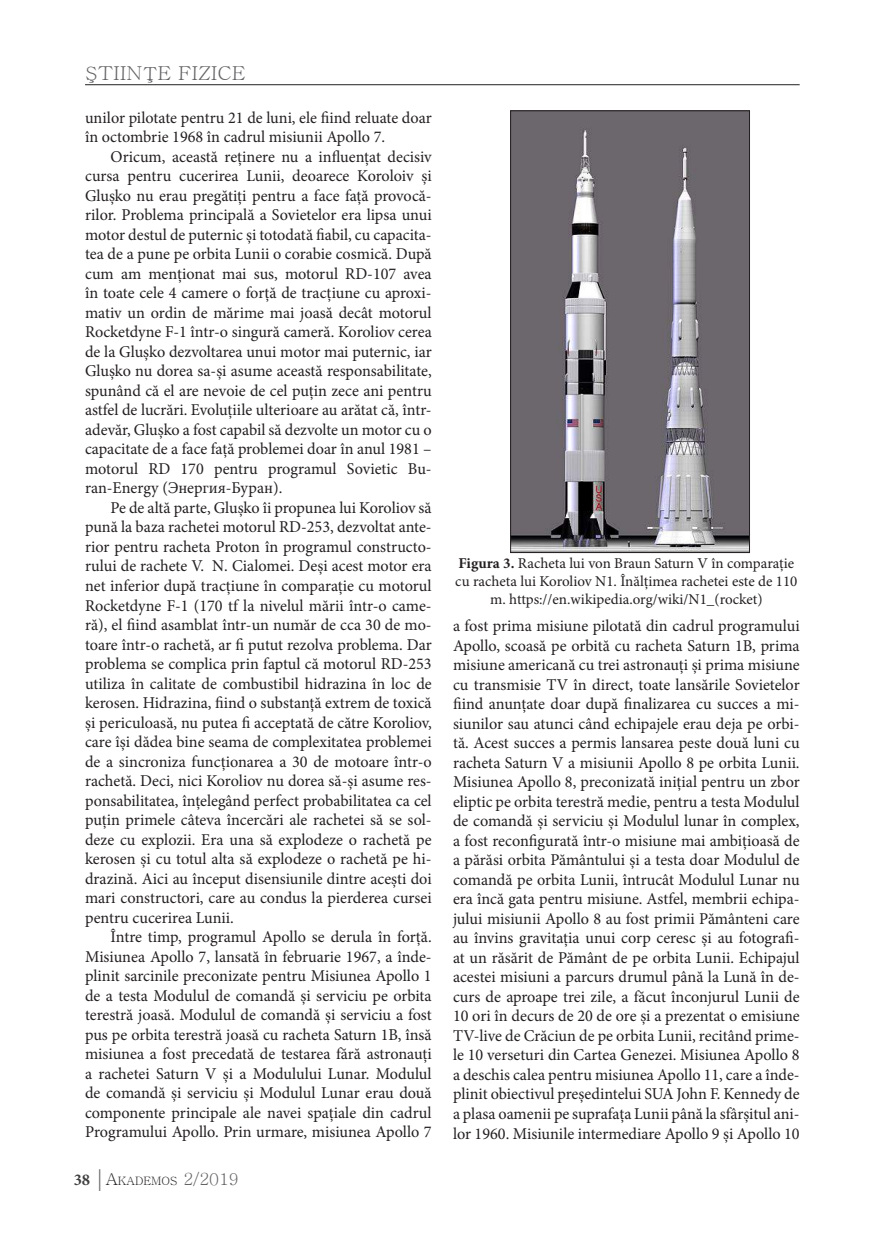
<style>
.page{position:relative;width:872px;height:1234px;background:#fff}
.page>*{position:absolute;margin:0;border:0;box-sizing:border-box;transform-origin:0 0}
.t1{font:19.2px "Batang";color:#636366;scale:1.06 1}
.t2{font:16.5px/19.5px "Minion Pro";color:#231f20;text-align:justify}
.t3{font:15px/18px "Minion Pro";color:#231f20;text-align:center}
.t4{font:11.55px "Batang";color:#231f20}
.s1{font-family:"Minion Pro";font-weight:700;font-size:16.5px;color:#3e3e3f}
.s2{font-family:"Garamond";font-size:24px;color:#636366}
.s3{font-size:16.5px}
.s4{font-size:16.5px;color:#636366}
.s5{font-weight:700}
</style>
<div class="page">
<hr style="left:85px;top:84px;width:714px;height:1px;background:#231f20">
<img style="left:512px;top:113px;width:235px;height:437px">
<div style="left:510px;top:111px;width:239px;height:441px;border:1px solid #231f20"></div>
<p class="t1" style="left:85px;top:64px;width:153px">ŞTIINŢE FIZICE</p>
<p class="t2" style="left:85px;top:108px;width:348px">unilor pilotate pentru 21 de luni, ele fiind reluate doar în octombrie 1968 în cadrul misiunii Apollo 7.</p>
<p class="t2" style="left:85px;top:147px;width:348px;text-indent:26px">Oricum, această reținere nu a influențat decisiv cursa pentru cucerirea Lunii, deoarece Koroloiv și Glușko nu erau pregătiți pentru a face față provocă&shy;rilor. Problema principală a Sovietelor era lipsa unui motor destul de puternic și totodată fiabil, cu capacita&shy;tea de a pune pe orbita Lunii o corabie cosmică. După cum am menționat mai sus, motorul RD-107 avea în toate cele 4 camere o forță de tracțiune cu aproxi&shy;mativ un ordin de mărime mai joasă decât motorul Rocketdyne F-1 într-o singură cameră. Koroliov cerea de la Glușko dezvoltarea unui motor mai puternic, iar Glușko nu dorea sa-și asume această responsabilitate, spunând că el are nevoie de cel puțin zece ani pentru astfel de lucrări. Evoluțiile ulterioare au arătat că, într&shy;adevăr, Glușko a fost capabil să dezvolte un motor cu o capacitate de a face față problemei doar în anul 1981 – motorul RD 170 pentru programul Sovietic Bu&shy;ran-Energy (Энергия-Буран).</p>
<p class="t2" style="left:85px;top:498px;width:348px;text-indent:26px">Pe de altă parte, Glușko îi propunea lui Koroliov să pună la baza rachetei motorul RD-253, dezvoltat ante&shy;rior pentru racheta Proton în programul constructo&shy;rului de rachete V. N. Cialomei. Deși acest motor era net inferior după tracțiune în comparație cu motorul Rocketdyne F-1 (170 tf la nivelul mării într-o came&shy;ră), el fiind asamblat într-un număr de cca 30 de mo&shy;toare într-o rachetă, ar fi putut rezolva problema. Dar problema se complica prin faptul că motorul RD-253 utiliza în calitate de combustibil hidrazina în loc de kerosen. Hidrazina, fiind o substanță extrem de toxică și periculoasă, nu putea fi acceptată de către Koroliov, care își dădea bine seama de complexitatea problemei de a sincroniza funcționarea a 30 de motoare într-o rachetă. Deci, nici Koroliov nu dorea să-și asume res&shy;ponsabilitatea, înțelegând perfect probabilitatea ca cel puțin primele câteva încercări ale rachetei să se sol&shy;deze cu explozii. Era una să explodeze o rachetă pe kerosen și cu totul alta să explodeze o rachetă pe hi&shy;drazină. Aici au început disensiunile dintre acești doi mari constructori, care au condus la pierderea cursei pentru cucerirea Lunii.</p>
<p class="t2" style="left:85px;top:927px;width:348px;text-indent:26px">Între timp, programul Apollo se derula în forță.<br>Misiunea Apollo 7, lansată în februarie 1967, a înde&shy;plinit sarcinile preconizate pentru Misiunea Apollo 1 de a testa Modulul de comandă și serviciu pe orbita terestră joasă. Modulul de comandă și serviciu a fost pus pe orbita terestră joasă cu racheta Saturn 1B, însă misiunea a fost precedată de testarea fără astronauți a rachetei Saturn V și a Modulului Lunar. Modulul de comandă și serviciu și Modulul Lunar erau două componente principale ale navei spațiale din cadrul Programului Apollo. Prin urmare, misiunea Apollo 7</p>
<p class="t4" style="left:74px;top:1175px;width:167px"><span class="s1">38</span> <span class="s2">|</span><span class="s3">A</span>KADEMOS <span class="s4">2/2019</span></p>
<p class="t3" style="left:455px;top:554px;width:344px"><span class="s5">Figura 3.</span> Racheta lui von Braun Saturn V în comparație cu racheta lui Koroliov N1. Înălțimea rachetei este de 110 m. https://en.wikipedia.org/wiki/N1_(rocket)</p>
<p class="t2" style="left:453px;top:616px;width:348px">a fost prima misiune pilotată din cadrul programului Apollo, scoasă pe orbită cu racheta Saturn 1B, prima misiune americană cu trei astronauți și prima misiune cu transmisie TV în direct, toate lansările Sovietelor fiind anunțate doar după finalizarea cu succes a mi&shy;siunilor sau atunci când echipajele erau deja pe orbi&shy;tă. Acest succes a permis lansarea peste două luni cu racheta Saturn V a misiunii Apollo 8 pe orbita Lunii.<br>Misiunea Apollo 8, preconizată inițial pentru un zbor eliptic pe orbita terestră medie, pentru a testa Modulul de comandă și serviciu și Modulul lunar în complex, a fost reconfigurată într-o misiune mai ambițioasă de a părăsi orbita Pământului și a testa doar Modulul de comandă pe orbita Lunii, întrucât Modulul Lunar nu era încă gata pentru misiune. Astfel, membrii echipa&shy;jului misiunii Apollo 8 au fost primii Pământeni care au învins gravitația unui corp ceresc și au fotografi&shy;at un răsărit de Pământ de pe orbita Lunii. Echipajul acestei misiuni a parcurs drumul până la Lună în de&shy;curs de aproape trei zile, a făcut înconjurul Lunii de 10 ori în decurs de 20 de ore și a prezentat o emisiune TV-live de Crăciun de pe orbita Lunii, recitând prime&shy;le 10 verseturi din Cartea Genezei. Misiunea Apollo 8 a deschis calea pentru misiunea Apollo 11, care a înde&shy;plinit obiectivul președintelui SUA John F. Kennedy de a plasa oamenii pe suprafața Lunii până la sfârșitul ani&shy;lor 1960. Misiunile intermediare Apollo 9 și Apollo 10</p>
</div>
